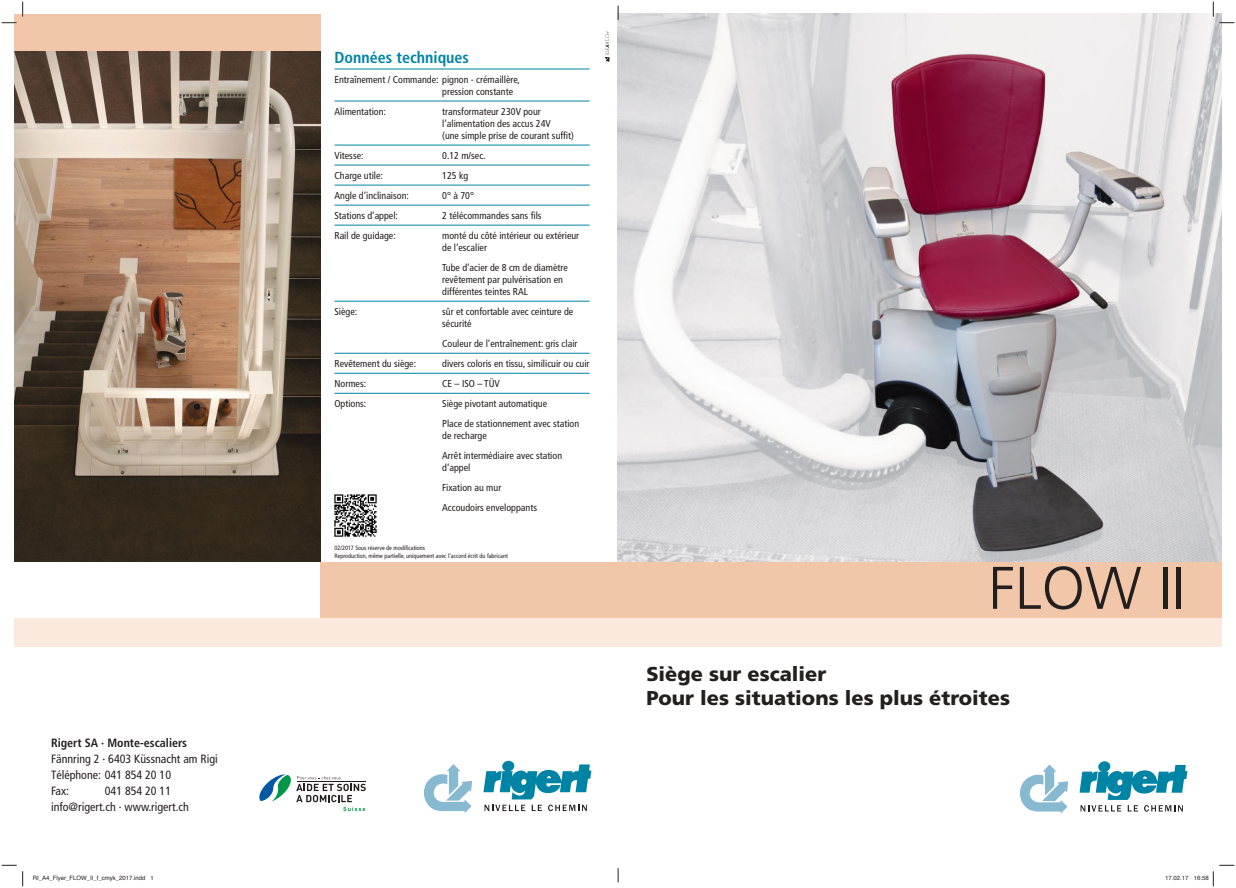
<style>
.page{position:relative;width:1236px;height:888px;background:#fff}
.page>*{position:absolute;margin:0;border:0;box-sizing:border-box;transform-origin:0 0}
.t1{font:300 60px "Frutiger";color:#241f1f}
.t2{font:900 20px/24px "Frutiger";color:#241f1f}
.t3{font:700 condensed 16px "Frutiger";color:#0084a5}
.t4{font:condensed 12px/16px "Frutiger";color:#241f1f}
.t5{font:700 condensed 12px "Frutiger";color:#241f1f}
.t6{font:condensed 10px/12px "Frutiger";color:#241f1f}
.t7{font:condensed 6.2px/7.4px "Frutiger";color:#241f1f}
.t8{font:6px "Helvetica";color:#241f1f}
</style>
<div class="page">
<div style="left:320px;top:561px;width:902px;height:57px;background:#f2c7a9"></div>
<img style="left:618px;top:13px;width:604px;height:548px">
<svg style="left:1020px;top:764px;width:48px;height:49px"></svg>
<svg style="left:1079px;top:761px;width:108px;height:50px"></svg>
<svg style="left:424px;top:764px;width:48px;height:48px"></svg>
<svg style="left:483px;top:760px;width:108px;height:50px"></svg>
<div style="left:14px;top:618px;width:1208px;height:28px;background:#fae9dc"></div>
<hr style="left:334px;top:69px;width:256px;height:1px;background:#0084a5">
<hr style="left:334px;top:101px;width:256px;height:1px;background:#0084a5">
<hr style="left:334px;top:145px;width:256px;height:1px;background:#0084a5">
<hr style="left:334px;top:165px;width:256px;height:1px;background:#0084a5">
<hr style="left:334px;top:185px;width:256px;height:1px;background:#0084a5">
<hr style="left:334px;top:205px;width:256px;height:1px;background:#0084a5">
<hr style="left:334px;top:225px;width:256px;height:1px;background:#0084a5">
<hr style="left:334px;top:301px;width:256px;height:1px;background:#0084a5">
<hr style="left:334px;top:353px;width:256px;height:1px;background:#0084a5">
<hr style="left:334px;top:373px;width:256px;height:1px;background:#0084a5">
<hr style="left:334px;top:393px;width:256px;height:1px;background:#0084a5">
<img style="left:14px;top:51px;width:306px;height:510px">
<svg style="left:605px;top:32px;width:4px;height:29px"></svg>
<div style="left:14px;top:14px;width:306px;height:37px;background:#f2c7a9"></div>
<img style="left:334px;top:494px;width:43px;height:43px">
<svg style="left:259px;top:774px;width:107px;height:36px"></svg>
<svg style="left:618px;top:6px;width:1px;height:14px"></svg>
<svg style="left:618px;top:868px;width:1px;height:14px"></svg>
<svg style="left:2px;top:864px;width:15px;height:1px"></svg>
<svg style="left:1219px;top:864px;width:15px;height:1px"></svg>
<svg style="left:2px;top:2px;width:22px;height:22px"></svg>
<svg style="left:22px;top:871px;width:2px;height:15px"></svg>
<svg style="left:1213px;top:2px;width:21px;height:22px"></svg>
<svg style="left:1212px;top:871px;width:2px;height:15px"></svg>
<p class="t5" style="left:51px;top:735px;width:138px">Rigert SA · Monte-escaliers</p>
<p class="t4" style="left:51px;top:751px;width:168px">Fännring 2 · 6403 Küssnacht am Rigi<br>Téléphone: 041 854 20 10<br>Fax:</p>
<p class="t4" style="left:51px;top:783px;width:139px;text-indent:54px">041 854 20 11 info@rigert.ch · www.rigert.ch</p>
<h3 class="t3" style="left:334px;top:48px;width:136px">Données techniques</h3>
<p class="t6" style="left:442px;top:74px;width:79px;text-indent:-108px">Entraînement / Commande: pignon - crémaillère, pression constante</p>
<p class="t6" style="left:334px;top:106px;width:53px">Alimentation:</p>
<p class="t6" style="left:442px;top:106px;width:133px">transformateur 230V pour l‘alimentation des accus 24V<br>(une simple prise de courant suffit)</p>
<p class="t6" style="left:334px;top:150px;width:31px">Vitesse:</p>
<p class="t6" style="left:442px;top:150px;width:45px">0.12 m/sec.</p>
<p class="t6" style="left:334px;top:170px;width:50px">Charge utile:</p>
<p class="t6" style="left:442px;top:170px;width:28px">125 kg</p>
<p class="t6" style="left:334px;top:190px;width:76px">Angle d‘inclinaison:</p>
<p class="t6" style="left:442px;top:190px;width:33px">0° à 70°</p>
<p class="t6" style="left:334px;top:210px;width:65px">Stations d‘appel:</p>
<p class="t6" style="left:442px;top:210px;width:101px">2 télécommandes sans fils</p>
<p class="t6" style="left:334px;top:230px;width:63px">Rail de guidage:</p>
<p class="t6" style="left:442px;top:230px;width:138px">monté du côté intérieur ou extérieur de l‘escalier</p>
<p class="t6" style="left:442px;top:262px;width:127px">Tube d‘acier de 8 cm de diamètre revêtement par pulvérisation en différentes teintes RAL</p>
<p class="t6" style="left:334px;top:306px;width:24px">Siège:</p>
<p class="t6" style="left:442px;top:306px;width:133px">sûr et confortable avec ceinture de sécurité</p>
<p class="t6" style="left:442px;top:338px;width:137px">Couleur de l‘entraînement: gris clair</p>
<p class="t6" style="left:334px;top:358px;width:83px">Revêtement du siège:</p>
<p class="t6" style="left:442px;top:358px;width:149px">divers coloris en tissu, similicuir ou cuir</p>
<p class="t6" style="left:334px;top:378px;width:33px">Normes:</p>
<p class="t6" style="left:442px;top:378px;width:59px">CE – ISO – TÜV</p>
<p class="t6" style="left:334px;top:398px;width:33px">Options:</p>
<p class="t6" style="left:442px;top:394px;width:138px;line-height:20px">Siège pivotant automatique<br>Place de stationnement avec station</p>
<p class="t6" style="left:442px;top:426px;width:121px;line-height:20px">de recharge<br>Arrêt intermédiaire avec station</p>
<p class="t6" style="left:442px;top:458px;width:96px;line-height:20px">d‘appel<br>Fixation au mur<br>Accoudoirs enveloppants</p>
<p class="t7" style="left:334px;top:544px;width:175px">02/2017 Sous réserve de modifications<br>Reproduction, même partielle, uniquement avec l‘accord écrit du fabricant</p>
<h1 class="t1" style="left:988px;top:554px;width:198px">FLOW II</h1>
<h2 class="t2" style="left:646px;top:661px;width:365px">Siège sur escalier<br>Pour les situations les plus étroites</h2>
<p class="t8" style="left:33px;top:873px;width:123px">RI_A4_Flyer_FLOW_II_f_cmyk_2017.indd 1</p>
<p class="t8" style="left:1165px;top:873px;width:45px">17.02.17 16:58</p>
</div>
